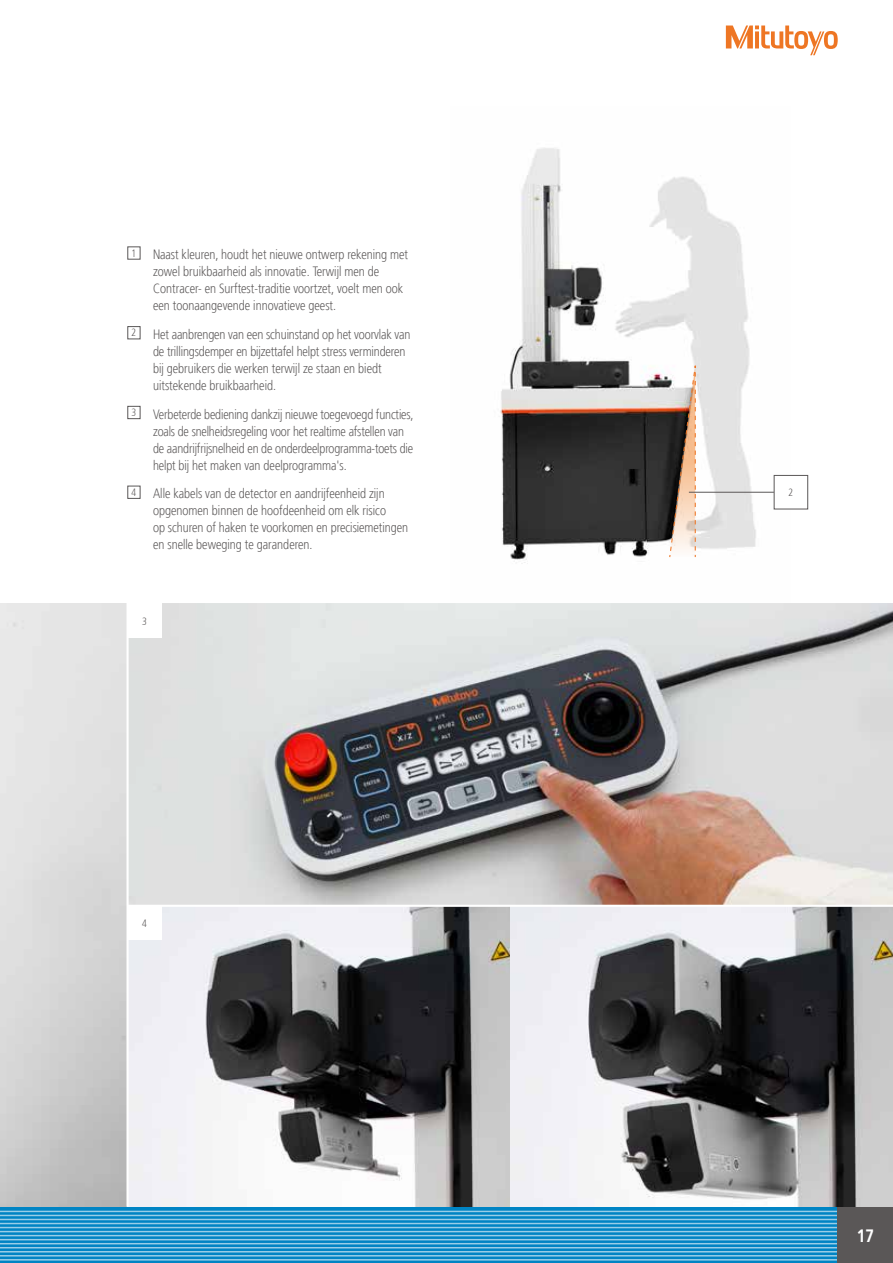
<style>
.page{position:relative;width:893px;height:1263px;background:#fff}
.page>*{position:absolute;margin:0;border:0;box-sizing:border-box;transform-origin:0 0}
.t1{font:700 18px "Mitutoyo Frutiger";color:#fff}
.t2{font:300 13.5px/17px "Mitutoyo Frutiger";letter-spacing:-.005em;color:#5a5757}
.t3{font:300 10.65px "Mitutoyo Frutiger";color:#5a5757}
</style>
<div class="page">
<img style="left:0;top:604px;width:128px;height:604px">
<img style="left:451px;top:148px;width:340px;height:456px">
<img style="left:129px;top:604px;width:764px;height:301px">
<svg style="left:128px;top:907px;width:382px;height:301px"></svg>
<svg style="left:510px;top:907px;width:383px;height:301px"></svg>
<hr style="left:126px;top:603px;width:3px;height:603px;background:#fff">
<div style="left:128px;top:604px;width:34px;height:34px;background:#fff"></div>
<div style="left:128px;top:326px;width:12px;height:13px;border:1px solid #5a5757"></div>
<div style="left:128px;top:406px;width:12px;height:13px;border:1px solid #5a5757"></div>
<div style="left:128px;top:486px;width:12px;height:13px;border:1px solid #5a5757"></div>
<div style="left:128px;top:906px;width:34px;height:34px;background:#fff"></div>
<svg style="left:668px;top:350px;width:28px;height:208px"></svg>
<div style="left:774px;top:475px;width:34px;height:34px;background:#fff"></div>
<div style="left:774px;top:475px;width:34px;height:34px;border:1px solid #5a5757"></div>
<hr style="left:689px;top:492px;width:85px;height:1px;background:#5a5757">
<svg style="left:0;top:1208px;width:838px;height:55px;background:#188fc9"></svg>
<hr style="left:0;top:1211px;width:893px;height:1px;background:#fff">
<hr style="left:0;top:1215px;width:893px;height:1px;background:#fff">
<hr style="left:0;top:1219px;width:893px;height:1px;background:#fff">
<hr style="left:0;top:1223px;width:893px;height:1px;background:#fff">
<hr style="left:0;top:1227px;width:893px;height:1px;background:#fff">
<hr style="left:0;top:1231px;width:893px;height:1px;background:#fff">
<hr style="left:0;top:1235px;width:893px;height:1px;background:#fff">
<hr style="left:0;top:1239px;width:893px;height:1px;background:#fff">
<hr style="left:0;top:1243px;width:893px;height:1px;background:#fff">
<hr style="left:0;top:1247px;width:893px;height:1px;background:#fff">
<hr style="left:0;top:1251px;width:893px;height:1px;background:#fff">
<hr style="left:0;top:1255px;width:893px;height:1px;background:#fff">
<hr style="left:0;top:1259px;width:893px;height:1px;background:#fff">
<div style="left:838px;top:1208px;width:55px;height:55px;background:#5a5757"></div>
<svg style="left:726px;top:26px;width:112px;height:29px"></svg>
<p class="t3" style="left:132px;top:247px;width:6px">1</p>
<p class="t3" style="left:132px;top:327px;width:6px">2</p>
<p class="t3" style="left:132px;top:406px;width:6px">3</p>
<p class="t3" style="left:132px;top:486px;width:6px">4</p>
<p class="t2" style="left:153px;top:246px;width:256px">Naast kleuren, houdt het nieuwe ontwerp rekening met zowel bruikbaarheid als innovatie. Terwijl men de Contracer- en Surftest-traditie voortzet, voelt men ook een toonaangevende innovatieve geest.</p>
<p class="t2" style="left:153px;top:326px;width:259px">Het aanbrengen van een schuinstand op het voorvlak van de trillingsdemper en bijzettafel helpt stress verminderen bij gebruikers die werken terwijl ze staan en biedt uitstekende bruikbaarheid.</p>
<p class="t2" style="left:153px;top:406px;width:262px">Verbeterde bediening dankzij nieuwe toegevoegd functies, zoals de snelheidsregeling voor het realtime afstellen van de aandrijfrijsnelheid en de onderdeelprogramma-toets die helpt bij het maken van deelprogramma's.</p>
<p class="t2" style="left:153px;top:485px;width:256px">Alle kabels van de detector en aandrijfeenheid zijn opgenomen binnen de hoofdeenheid om elk risico<br>op schuren of haken te voorkomen en precisiemetingen en snelle beweging te garanderen.</p>
<p class="t3" style="left:142px;top:615px;width:6px">3</p>
<p class="t3" style="left:142px;top:917px;width:6px">4</p>
<p class="t3" style="left:789px;top:486px;width:6px">2</p>
<h1 class="t1" style="left:857px;top:1225px;width:19px">17</h1>
</div>
